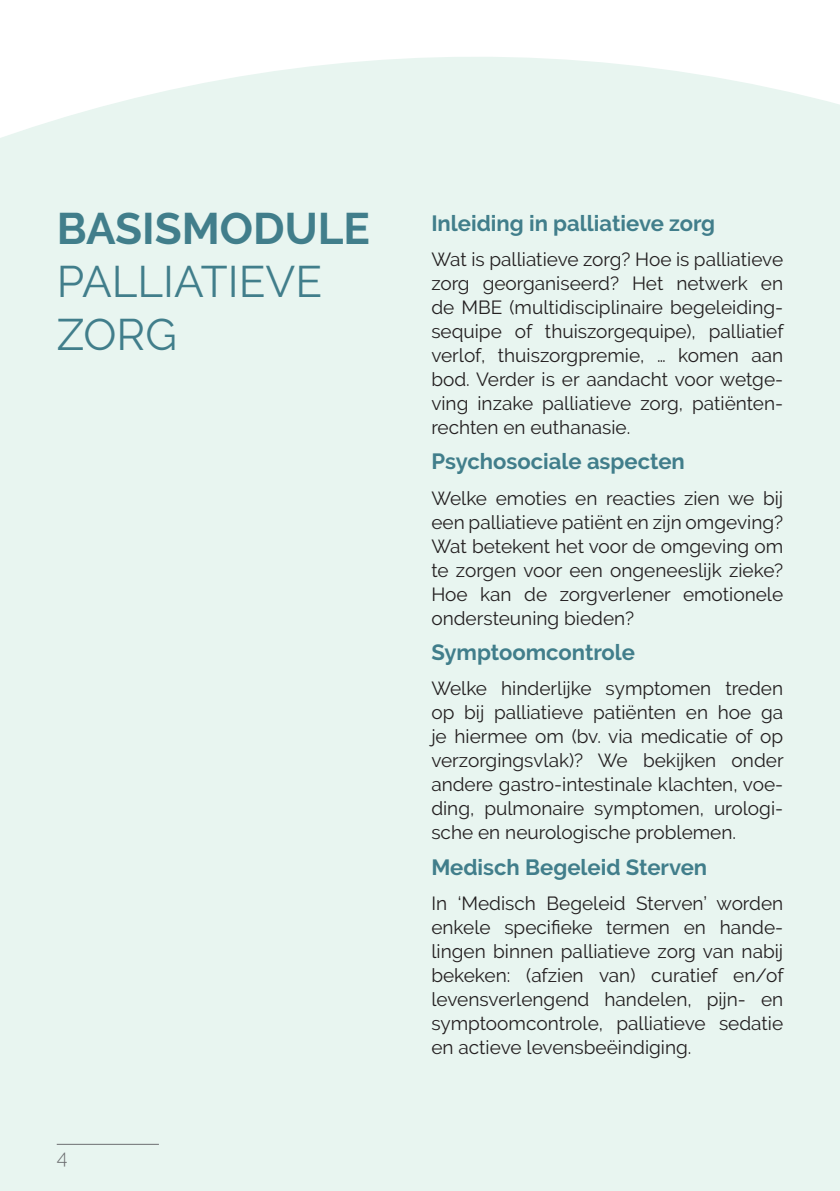
<style>
.page{position:relative;width:840px;height:1191px;background:#fff}
.page>*{position:absolute;margin:0;border:0;box-sizing:border-box;transform-origin:0 0}
.t1{font:44px/52.8px "Raleway";color:#417e8b}
.t2{font:700 44px "Raleway";color:#417e8b}
.t3{font:700 22px "Raleway";color:#417e8b}
.t4{font:300 20px "Raleway";color:#6c6d70}
.t5{font:19px/24px "Raleway";color:#231f20;text-align:justify}
</style>
<div class="page">
<div style="left:0;top:57px;width:839px;height:1134px;background:#e8f5f0"></div>
<hr style="left:57px;top:1144px;width:102px;height:1px;background:#6c6d70">
<h1 class="t2" style="left:57px;top:203px;width:314px">BASISMODULE</h1>
<h1 class="t1" style="left:57px;top:255px;width:267px">PALLIATIEVE<br>ZORG</h1>
<p class="t4" style="left:57px;top:1145px;width:12px">4</p>
<p class="t3" style="left:431px;top:210px;width:285px">Inleiding in palliatieve zorg</p>
<p class="t5" style="left:431px;top:247px;width:353px">Wat is palliatieve zorg? Hoe is palliatieve zorg georganiseerd? Het netwerk en de MBE (multidisciplinaire begeleiding&shy;sequipe of thuiszorgequipe), palliatief verlof, thuiszorgpremie, … komen aan bod. Verder is er aandacht voor wetge&shy;ving inzake palliatieve zorg, patiënten&shy;rechten en euthanasie.</p>
<p class="t3" style="left:431px;top:449px;width:255px">Psychosociale aspecten</p>
<p class="t5" style="left:431px;top:486px;width:353px">Welke emoties en reacties zien we bij een palliatieve patiënt en zijn omgeving?<br>Wat betekent het voor de omgeving om te zorgen voor een ongeneeslijk zieke?<br>Hoe kan de zorgverlener emotionele ondersteuning bieden?</p>
<p class="t3" style="left:431px;top:639px;width:205px">Symptoomcontrole</p>
<p class="t5" style="left:431px;top:676px;width:353px">Welke hinderlijke symptomen treden op bij palliatieve patiënten en hoe ga je hiermee om (bv. via medicatie of op verzorgingsvlak)? We bekijken onder andere gastro-intestinale klachten, voe&shy;ding, pulmonaire symptomen, urologi&shy;sche en neurologische problemen.</p>
<p class="t3" style="left:431px;top:854px;width:277px">Medisch Begeleid Sterven</p>
<p class="t5" style="left:431px;top:891px;width:353px">In ‘Medisch Begeleid Sterven’ worden enkele specifieke termen en hande&shy;lingen binnen palliatieve zorg van nabij bekeken: (afzien van) curatief en/of levensverlengend handelen, pijn- en symptoomcontrole, palliatieve sedatie en actieve levensbeëindiging.</p>
</div>
